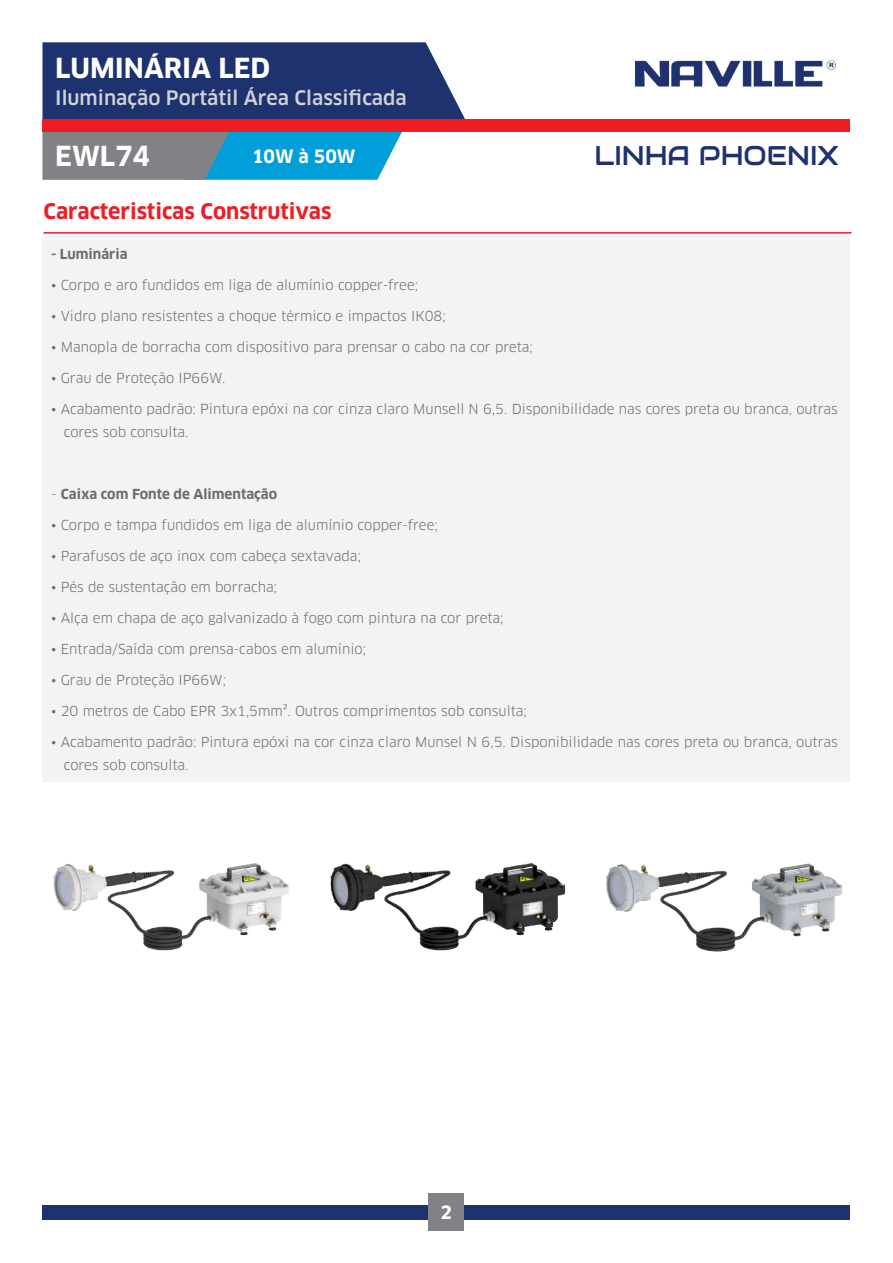
<style>
.page{position:relative;width:893px;height:1263px;background:#fff}
.page>*{position:absolute;margin:0;border:0;box-sizing:border-box;transform-origin:0 0}
.t1{font:700 27px "Clan OT";color:#fff}
.t2{font:27px "Audiowide";color:#1d326f}
.t3{font:700 21px "Clan OT";color:#ee1d23}
.t4{font:500 19.5px "Clan OT";color:#d1d2d4}
.t5{font:700 18px "Clan OT";color:#fff}
.t6{font:13.5px/22.5px "Clan OT";color:#6c6d70}
.t7{font:700 13.5px "Clan OT";color:#6c6d70}
.s1{font-weight:400}
</style>
<div class="page">
<svg style="left:42px;top:131px;width:360px;height:49px;background:#4895b2"></svg>
<div style="left:42px;top:42px;width:423px;height:79px;background:#1d326f"></div>
<div style="left:43px;top:119px;width:807px;height:13px;background:#ee1d23"></div>
<div style="left:43px;top:1205px;width:807px;height:13px;background:#1d326f"></div>
<div style="left:429px;top:1194px;width:35px;height:35px;background:#808285"></div>
<img style="left:635px;top:60px;width:201px;height:27px">
<div style="left:43px;top:232px;width:807px;height:549px;background:#f2f3f4"></div>
<div style="left:43px;top:1206px;width:807px;height:13px;background:#1d326f"></div>
<div style="left:429px;top:1195px;width:35px;height:35px;background:#808285"></div>
<hr style="left:44px;top:232px;width:807px;height:2px;background:#ee1d23">
<img style="left:53px;top:863px;width:236px;height:88px">
<img style="left:606px;top:863px;width:237px;height:89px">
<img style="left:330px;top:863px;width:236px;height:88px">
<h1 class="t1" style="left:55px;top:52px;width:216px">LUMINÁRIA LED</h1>
<h3 class="t4" style="left:55px;top:86px;width:353px">Iluminação Portátil Área Classificada</h3>
<h1 class="t1" style="left:55px;top:140px;width:96px">EWL74</h1>
<h3 class="t5" style="left:252px;top:146px;width:105px">10W à 50W</h3>
<h1 class="t2" style="left:594px;top:138px;width:246px">LINHA PHOENIX</h1>
<h2 class="t3" style="left:44px;top:199px;width:289px">Caracteristicas Construtivas</h2>
<p class="t7" style="left:51px;top:247px;width:78px">- Luminária</p>
<p class="t6" style="left:51px;top:274px;width:369px">• Corpo e aro fundidos em liga de alumínio copper-free;</p>
<p class="t6" style="left:51px;top:305px;width:396px">• Vidro plano resistentes a choque térmico e impactos IK08;</p>
<p class="t6" style="left:51px;top:336px;width:483px">• Manopla de borracha com dispositivo para prensar o cabo na cor preta;</p>
<p class="t6" style="left:51px;top:367px;width:176px">• Grau de Proteção IP66W.</p>
<p class="t6" style="left:64px;top:398px;width:775px;text-indent:-13px">• Acabamento padrão: Pintura epóxi na cor cinza claro Munsell N 6,5. Disponibilidade nas cores preta ou branca, outras cores sob consulta.</p>
<p class="t7" style="left:51px;top:486px;width:228px"><span class="s1">-</span> Caixa com Fonte de Alimentação</p>
<p class="t6" style="left:51px;top:514px;width:388px">• Corpo e tampa fundidos em liga de alumínio copper-free;</p>
<p class="t6" style="left:51px;top:545px;width:311px">• Parafusos de aço inox com cabeça sextavada;</p>
<p class="t6" style="left:51px;top:576px;width:228px">• Pés de sustentação em borracha;</p>
<p class="t6" style="left:51px;top:607px;width:454px">• Alça em chapa de aço galvanizado à fogo com pintura na cor preta;</p>
<p class="t6" style="left:51px;top:638px;width:317px">• Entrada/Saída com prensa-cabos em alumínio;</p>
<p class="t6" style="left:51px;top:669px;width:177px">• Grau de Proteção IP66W;</p>
<p class="t6" style="left:51px;top:700px;width:477px">• 20 metros de Cabo EPR 3x1,5mm². Outros comprimentos sob consulta;</p>
<p class="t6" style="left:64px;top:731px;width:775px;text-indent:-13px">• Acabamento padrão: Pintura epóxi na cor cinza claro Munsel N 6,5. Disponibilidade nas cores preta ou branca, outras cores sob consulta.</p>
<h3 class="t5" style="left:441px;top:1200px;width:13px">3</h3>
<h3 class="t5" style="left:441px;top:1201px;width:13px">2</h3>
</div>
